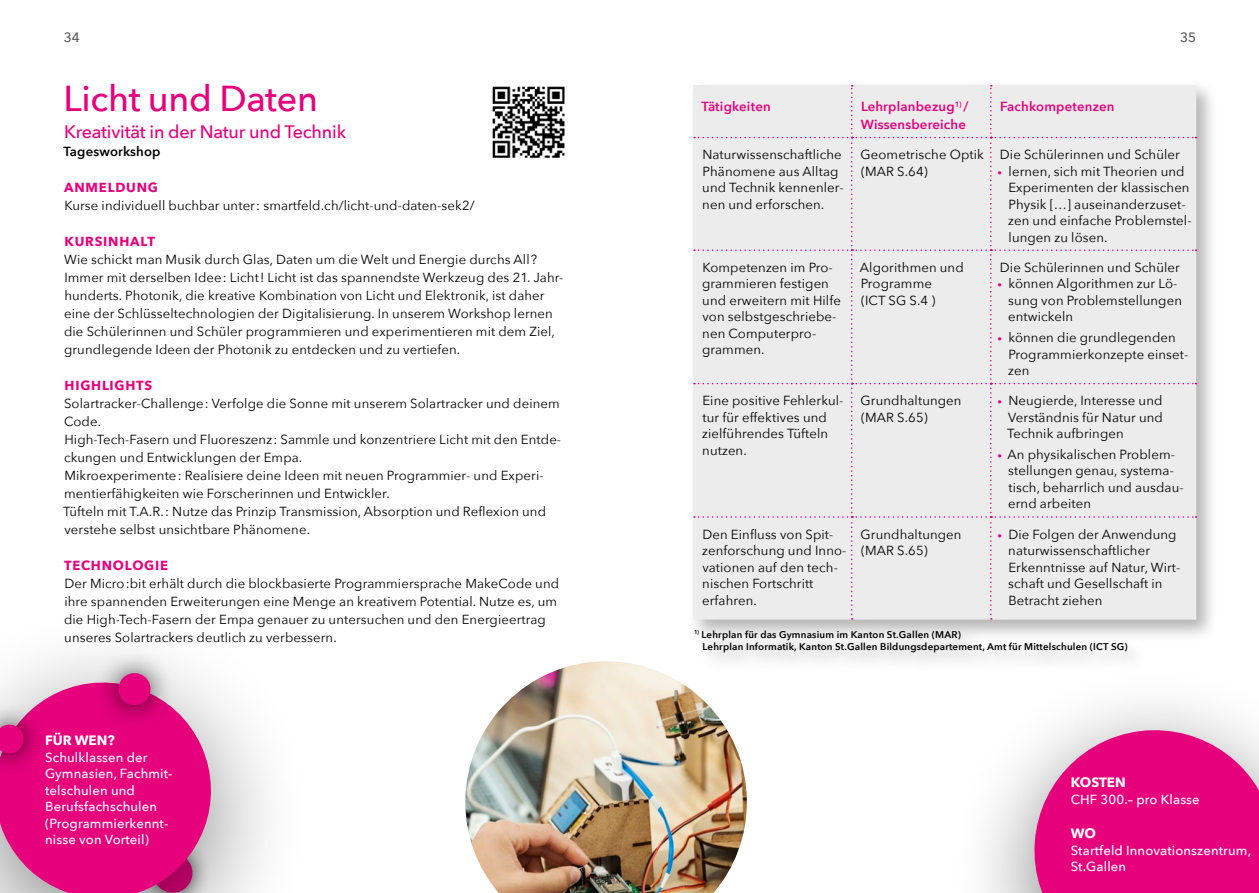
<style>
.page{position:relative;width:1259px;height:893px;background:#fff}
.page>*{position:absolute;margin:0;border:0;box-sizing:border-box;transform-origin:0 0}
.Kurstitel{font:500 36px "Avenir Next";letter-spacing:-.01em;color:#e6007c}
.nach_Kurstitel{font:500 18px "Avenir Next";letter-spacing:-.01em;color:#e6007c}
.Titel_Bubble{font:700 13.5px "Avenir Next";color:#fff}
.t1{font:500 13.5px "Avenir Next";color:#555756}
.Grundschrift{font:13.2px/16.5px "Avenir Next";letter-spacing:.01em;color:#000}
.Grundschrift_Tabelle{font:13.2px/16.5px "Avenir Next";letter-spacing:.01em;color:#000}
.GT_Bubble{font:500 13.2px/16.5px "Avenir Next";letter-spacing:.01em;color:#fff}
.Titel_Tabelle{font:600 13.2px/18px "Avenir Next";letter-spacing:.015em;color:#e6007c}
.Untertitel{font:700 13.2px "Avenir Next";letter-spacing:.06em;color:#e6007c}
.Byline_Titel{font:600 13.2px "Avenir Next";letter-spacing:.01em;color:#000}
.Fusszeile_Tabelle{font:600 9.75px/12px "Avenir Next";letter-spacing:.02em;color:#000}
.s1{font-size:9px;color:#e6007c}
</style>
<div class="page">
<img style="left:492px;top:86px;width:73px;height:72px">
<img style="left:465px;top:661px;width:282px;height:232px">
<div style="left:688px;top:79px;width:530px;height:594px;background:#000;opacity:.3"></div>
<div style="left:694px;top:85px;width:502px;height:535px;background:#ececec"></div>
<div style="left:950px;top:668px;width:309px;height:225px;background:#000;opacity:.5"></div>
<svg style="left:1017px;top:713px;width:242px;height:180px;background:#e7419a"></svg>
<div style="left:0;top:609px;width:312px;height:284px;background:#000;opacity:.5"></div>
<svg style="left:0;top:668px;width:226px;height:225px;background:#e23c96"></svg>
<div style="left:0;top:702px;width:46px;height:73px;background:#000;opacity:.75"></div>
<svg style="left:0;top:723px;width:26px;height:32px"></svg>
<div style="left:94px;top:649px;width:81px;height:81px;background:#000;opacity:.75"></div>
<svg style="left:116px;top:671px;width:37px;height:36px"></svg>
<p class="t1" style="left:64px;top:26px;width:17px">34</p>
<p class="t1" style="left:1180px;top:26px;width:17px">35</p>
<p class="Kurstitel" style="left:64px;top:68px;width:256px">Licht und Daten</p>
<p class="nach_Kurstitel" style="left:64px;top:116px;width:284px">Kreativität in der Natur und Technik</p>
<p class="Byline_Titel" style="left:64px;top:140px;width:98px">Tagesworkshop</p>
<p class="Untertitel" style="left:64px;top:176px;width:95px">ANMELDUNG</p>
<p class="Grundschrift" style="left:64px;top:197px;width:412px">Kurse individuell buchbar unter: smartfeld.ch/licht-und-daten-sek2/</p>
<p class="Untertitel" style="left:65px;top:230px;width:92px">KURSINHALT</p>
<p class="Grundschrift" style="left:64px;top:250px;width:501px;line-height:18px">Wie schickt man Musik durch Glas, Daten um die Welt und Energie durchs All?<br>Immer mit derselben Idee: Licht! Licht ist das spannendste Werkzeug des 21. Jahr&shy;hunderts. Photonik, die kreative Kombination von Licht und Elektronik, ist daher eine der Schlüsseltechnologien der Digitalisierung. In unserem Workshop lernen die Schülerinnen und Schüler programmieren und experimentieren mit dem Ziel, grundlegende Ideen der Photonik zu entdecken und zu vertiefen.</p>
<p class="Untertitel" style="left:65px;top:374px;width:89px">HIGHLIGHTS</p>
<p class="Grundschrift" style="left:64px;top:394px;width:497px;line-height:18px">Solartracker-Challenge: Verfolge die Sonne mit unserem Solartracker und deinem<br>Code.</p>
<p class="Grundschrift" style="left:64px;top:430px;width:498px;line-height:18px">High-Tech-Fasern und Fluoreszenz: Sammle und konzentriere Licht mit den Entde&shy;ckungen und Entwicklungen der Empa.</p>
<p class="Grundschrift" style="left:64px;top:466px;width:479px;line-height:18px">Mikroexperimente: Realisiere deine Ideen mit neuen Programmier- und Experi&shy;mentierfähigkeiten wie Forscherinnen und Entwickler.</p>
<p class="Grundschrift" style="left:63px;top:502px;width:484px;line-height:18px">Tüfteln mit T.A.R.: Nutze das Prinzip Transmission, Absorption und Reflexion und verstehe selbst unsichtbare Phänomene.</p>
<p class="Untertitel" style="left:64px;top:554px;width:105px">TECHNOLOGIE</p>
<p class="Grundschrift" style="left:64px;top:574px;width:497px;line-height:18px">Der Micro:bit erhält durch die blockbasierte Programmiersprache MakeCode und ihre spannenden Erweiterungen eine Menge an kreativem Potential. Nutze es, um die High-Tech-Fasern der Empa genauer zu untersuchen und den Energieertrag unseres Solartrackers deutlich zu verbessern.</p>
<p class="Titel_Bubble" style="left:45px;top:729px;width:71px">FÜR WEN?</p>
<p class="GT_Bubble" style="left:45px;top:749px;width:129px">Schulklassen der<br>Gymnasien, Fachmit&shy;telschulen und<br>Berufsfachschulen (Programmierkennt&shy;nisse von Vorteil)</p>
<p class="Titel_Tabelle" style="left:701px;top:97px;width:71px">Tätigkeiten</p>
<p class="Titel_Tabelle" style="left:860px;top:97px;width:109px">Lehrplanbezug<sup>1)</sup> /<br>Wissensbereiche</p>
<p class="Titel_Tabelle" style="left:1000px;top:97px;width:116px">Fachkompetenzen</p>
<p class="Grundschrift_Tabelle" style="left:702px;top:146px;width:143px">Naturwissenschaftliche<br>Phänomene aus Alltag und Technik kennenler&shy;nen und erforschen.</p>
<p class="Grundschrift_Tabelle" style="left:860px;top:146px;width:125px">Geometrische Optik</p>
<p class="Grundschrift_Tabelle" style="left:1000px;top:146px;width:181px">Die Schülerinnen und Schüler</p>
<p class="Grundschrift" style="left:1008px;top:162px;width:185px;text-indent:-11px"><span class="s1">•</span> lernen, sich mit Theorien und<br>Experimenten der klassischen<br>Physik […] auseinanderzuset&shy;zen und einfache Problemstel&shy;lungen zu lösen.</p>
<p class="Grundschrift_Tabelle" style="left:861px;top:162px;width:68px">(MAR S.64)</p>
<p class="Grundschrift_Tabelle" style="left:702px;top:258px;width:140px">Kompetenzen im Pro&shy;grammieren festigen und erweitern mit Hilfe von selbstgeschriebe&shy;nen Computerpro&shy;grammen.</p>
<p class="Grundschrift_Tabelle" style="left:860px;top:258px;width:105px">Algorithmen und<br>Programme</p>
<p class="Grundschrift_Tabelle" style="left:861px;top:291px;width:76px">(ICT SG S.4 )</p>
<p class="Grundschrift_Tabelle" style="left:702px;top:392px;width:143px">Eine positive Fehlerkul&shy;tur für effektives und zielführendes Tüfteln nutzen.</p>
<p class="Grundschrift_Tabelle" style="left:860px;top:392px;width:103px">Grundhaltungen</p>
<p class="Grundschrift_Tabelle" style="left:861px;top:408px;width:68px">(MAR S.65)</p>
<p class="Grundschrift_Tabelle" style="left:1000px;top:258px;width:181px">Die Schülerinnen und Schüler</p>
<p class="Grundschrift" style="left:1008px;top:275px;width:175px;text-indent:-11px"><span class="s1">•</span> können Algorithmen zur Lö&shy;sung von Problemstellungen entwickeln</p>
<p class="Grundschrift" style="left:1008px;top:329px;width:182px;text-indent:-11px"><span class="s1">•</span> können die grundlegenden<br>Programmierkonzepte einset&shy;zen</p>
<p class="Grundschrift" style="left:1007px;top:392px;width:157px;text-align:justify;text-indent:-10px"><span class="s1">•</span> Neugierde, Interesse und Verständnis für Natur und Technik aufbringen</p>
<p class="Grundschrift" style="left:1008px;top:446px;width:177px;text-indent:-11px"><span class="s1">•</span> An physikalischen Problem&shy;stellungen genau, systema&shy;tisch, beharrlich und ausdau&shy;ernd arbeiten</p>
<p class="Grundschrift_Tabelle" style="left:702px;top:525px;width:146px">Den Einfluss von Spit&shy;zenforschung und Inno&shy;vationen auf den tech&shy;nischen Fortschritt erfahren.</p>
<p class="Grundschrift_Tabelle" style="left:860px;top:525px;width:103px">Grundhaltungen</p>
<p class="Grundschrift" style="left:1008px;top:525px;width:174px;text-indent:-11px"><span class="s1">•</span> Die Folgen der Anwendung naturwissenschaftlicher<br>Erkenntnisse auf Natur, Wirt&shy;schaft und Gesellschaft in<br>Betracht ziehen</p>
<p class="Fusszeile_Tabelle" style="left:702px;top:628px;width:426px;text-indent:-9px"><sup>1)</sup> Lehrplan für das Gymnasium im Kanton St.Gallen (MAR)<br>Lehrplan Informatik, Kanton St.Gallen Bildungsdepartement, Amt für Mittelschulen (ICT SG)</p>
<p class="Grundschrift_Tabelle" style="left:861px;top:542px;width:68px">(MAR S.65)</p>
<p class="Titel_Bubble" style="left:1070px;top:771px;width:57px">KOSTEN</p>
<p class="GT_Bubble" style="left:1070px;top:791px;width:130px">CHF 300.– pro Klasse</p>
<p class="Titel_Bubble" style="left:1070px;top:822px;width:27px">WO</p>
<p class="GT_Bubble" style="left:1070px;top:842px;width:182px">Startfeld Innovationszentrum,</p>
<p class="GT_Bubble" style="left:1070px;top:858px;width:57px">St.Gallen</p>
</div>
